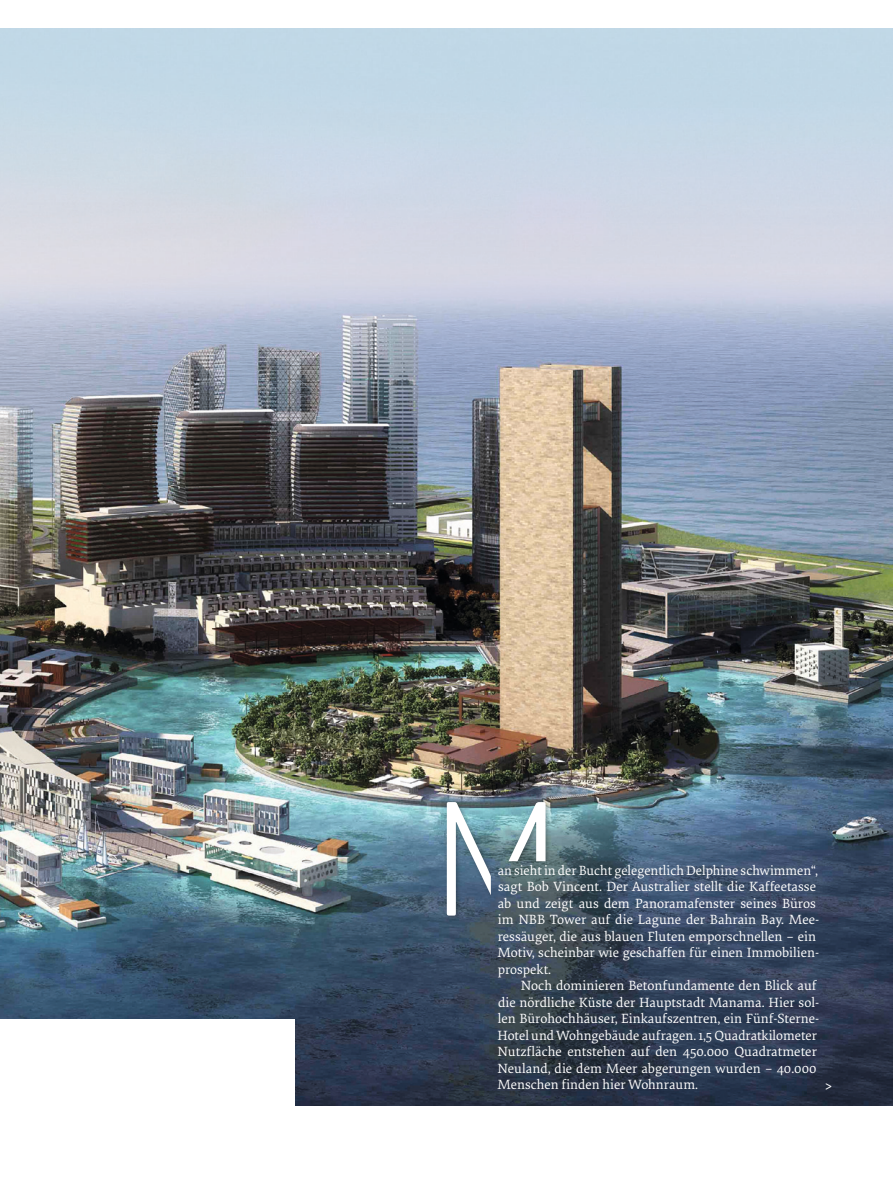
<style>
.page{position:relative;width:893px;height:1191px;background:#fff}
.page>*{position:absolute;margin:0;border:0;box-sizing:border-box;transform-origin:0 0}
.t1{font:300 171.15px "PF Square Sans Pro";color:#fff}
.t2{font:13.95px/16.5px "Elena Trial";color:#fff}
.t3{font:13.95px "PF Square Sans Pro";color:#fff}
</style>
<div class="page">
<img style="left:0;top:29px;width:893px;height:989px">
<img style="left:296px;top:1006px;width:597px;height:100px">
<div style="left:444px;top:799px;width:108px;height:123px;background:#151616;opacity:.35"></div>
<h1 class="t1" style="left:434px;top:759px;width:125px">M</h1>
<p class="t2" style="left:497px;top:861px;width:323px">an sieht in der Bucht gelegentlich Delphine schwimmen“, sagt Bob Vincent. Der Australier stellt die Kaffeetasse ab und zeigt aus dem Panoramafenster seines Büros im NBB Tower auf die Lagune der Bahrain Bay. Mee&shy;ressäuger, die aus blauen Fluten emporschnellen – ein Motiv, scheinbar wie geschaffen für einen Immobilien&shy;prospekt.</p>
<p class="t2" style="left:497px;top:977px;width:323px;text-indent:23px">Noch dominieren Betonfundamente den Blick auf die nördliche Küste der Hauptstadt Manama. Hier sol&shy;len Bürohochhäuser, Einkaufszentren, ein Fünf-Sterne-Hotel und Wohngebäude aufragen. 1,5 Quadratkilometer Nutzfläche entstehen auf den 450.000 Quadratmeter Neuland, die dem Meer abgerungen wurden – 40.000<br>Menschen finden hier Wohnraum.</p>
<p class="t3" style="left:825px;top:1078px;width:9px">&gt;</p>
</div>
